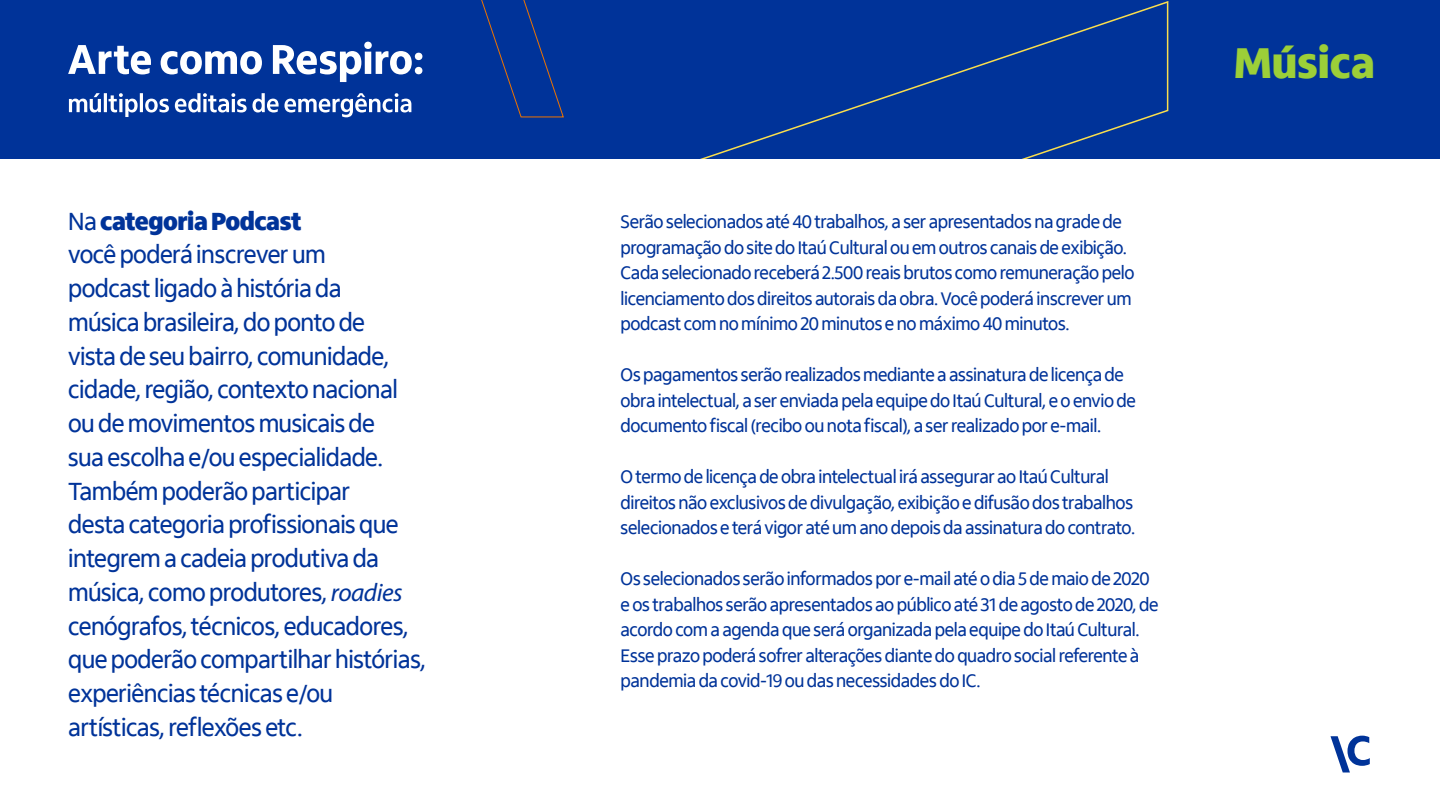
<style>
.page{position:relative;width:1440px;height:810px;background:#fff}
.page>*{position:absolute;margin:0;border:0;box-sizing:border-box;transform-origin:0 0}
.t1{font:800 44.25px "Itau Display";color:#9ccf38}
.t2{font:25.5px/33.8px "Itau Display";letter-spacing:-.02em;color:#039}
.t3{font:18.75px/25.5px "Itau Display";letter-spacing:-.02em;color:#039}
.s1{font-weight:900}
.s2{font-family:"Myriad Pro";font-style:italic}
</style>
<div class="page">
<div style="left:0;top:0;width:1440px;height:159px;background:#039"></div>
<svg style="left:700px;top:1px;width:469px;height:158px"></svg>
<svg style="left:481px;top:0;width:83px;height:118px"></svg>
<svg style="left:69px;top:93px;width:342px;height:24px"></svg>
<svg style="left:68px;top:42px;width:354px;height:40px"></svg>
<svg style="left:1330px;top:736px;width:40px;height:36px"></svg>
<p class="t2" style="left:68px;top:204px;width:359px">Na <span class="s1">categoria Podcast<br></span>você poderá inscrever um<br>podcast ligado à história da<br>música brasileira, do ponto de<br>vista de seu bairro, comunidade, cidade, região, contexto nacional ou de movimentos musicais de<br>sua escolha e/ou especialidade.<br>Também poderão participar<br>desta categoria profissionais que integrem a cadeia produtiva da música, como produtores, <span class="s2">roadies </span>cenógrafos, técnicos, educadores, que poderão compartilhar histórias, experiências técnicas e/ou artísticas, reflexões etc.</p>
<p class="t3" style="left:621px;top:210px;width:515px">Serão selecionados até 40 trabalhos, a ser apresentados na grade de programação do site do Itaú Cultural ou em outros canais de exibição.<br>Cada selecionado receberá 2.500 reais brutos como remuneração pelo licenciamento dos direitos autorais da obra. Você poderá inscrever um podcast com no mínimo 20 minutos e no máximo 40 minutos.</p>
<p class="t3" style="left:621px;top:363px;width:517px">Os pagamentos serão realizados mediante a assinatura de licença de obra intelectual, a ser enviada pela equipe do Itaú Cultural, e o envio de documento fiscal (recibo ou nota fiscal), a ser realizado por e-mail.</p>
<p class="t3" style="left:621px;top:465px;width:516px">O termo de licença de obra intelectual irá assegurar ao Itaú Cultural direitos não exclusivos de divulgação, exibição e difusão dos trabalhos selecionados e terá vigor até um ano depois da assinatura do contrato.</p>
<p class="t3" style="left:621px;top:567px;width:539px">Os selecionados serão informados por e-mail até o dia 5 de maio de 2020 e os trabalhos serão apresentados ao público até 31 de agosto de 2020, de acordo com a agenda que será organizada pela equipe do Itaú Cultural.<br>Esse prazo poderá sofrer alterações diante do quadro social referente à pandemia da covid-19 ou das necessidades do IC.</p>
<h1 class="t1" style="left:1234px;top:38px;width:142px">Música</h1>
</div>
